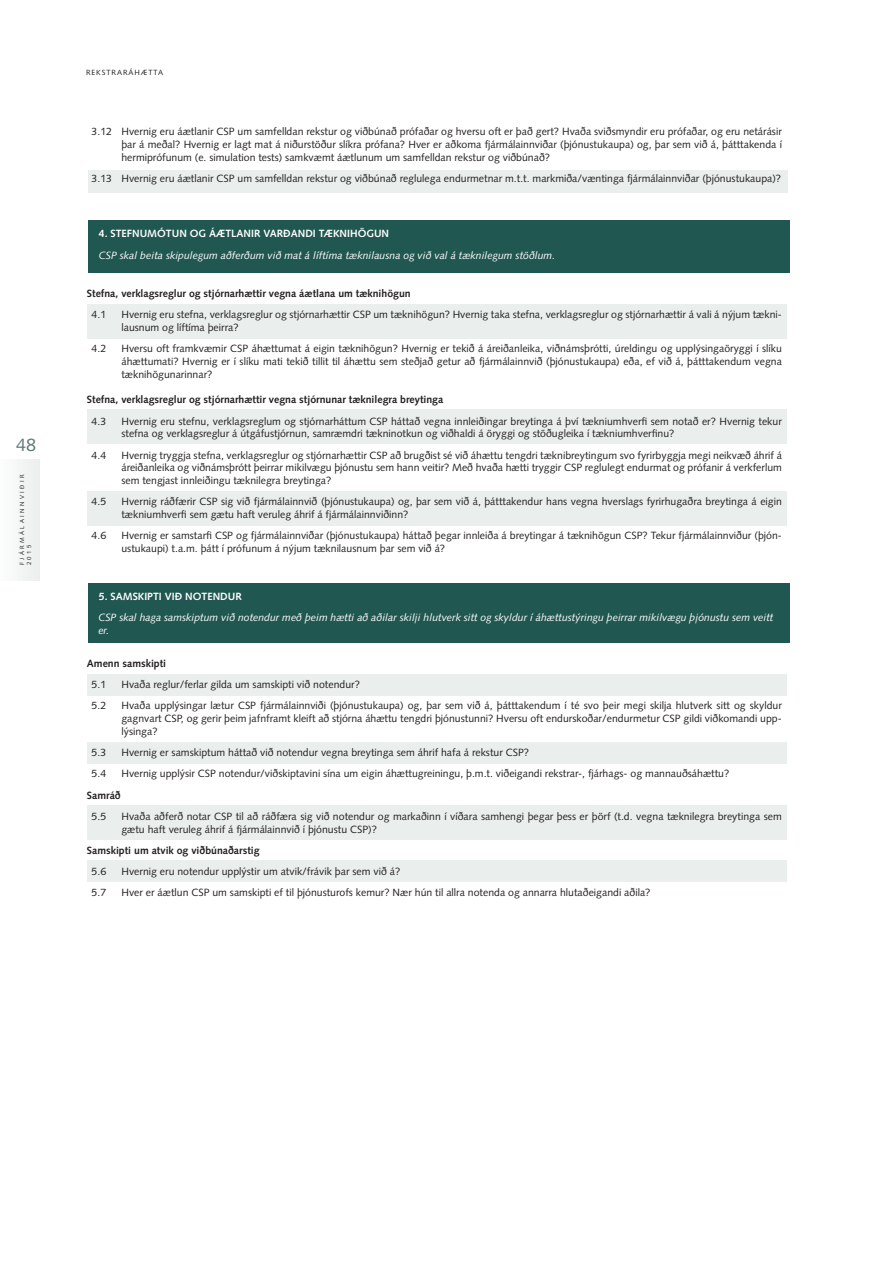
<style>
.page{position:relative;width:893px;height:1263px;background:#fff}
.page>*{position:absolute;margin:0;border:0;box-sizing:border-box;transform-origin:0 0}
.t1{font:18px "Syntax LT Std";color:#5e7874}
.t2{font:10.5px/12.8px "Syntax LT Std";color:#231f20}
.t3{font:italic 10.5px/12.8px "Syntax LT Std";color:#fff}
.t4{font:700 10.5px "Syntax LT Std";color:#231f20}
.t5{font:700 10.5px "Syntax LT Std";color:#fff}
.Horntexti{font:7.5px "Syntax LT Std";letter-spacing:.125em;color:#231f20}
.t6{font:6px/7.2px "Syntax LT Std";letter-spacing:.4em;color:#231f20}
</style>
<div class="page">
<div style="left:0;top:459px;width:39px;height:121px;background:#f4f6f6"></div>
<div style="left:87px;top:304px;width:699px;height:34px;background:#eaeeed"></div>
<div style="left:87px;top:409px;width:699px;height:34px;background:#eaeeed"></div>
<div style="left:87px;top:491px;width:699px;height:34px;background:#eaeeed"></div>
<div style="left:87px;top:805px;width:699px;height:34px;background:#eaeeed"></div>
<div style="left:87px;top:674px;width:699px;height:22px;background:#eaeeed"></div>
<div style="left:87px;top:861px;width:699px;height:21px;background:#eaeeed"></div>
<div style="left:87px;top:742px;width:699px;height:22px;background:#eaeeed"></div>
<div style="left:88px;top:170px;width:699px;height:22px;background:#eaeeed"></div>
<div style="left:88px;top:220px;width:702px;height:53px;background:#215751"></div>
<div style="left:88px;top:583px;width:702px;height:59px;background:#215751"></div>
<h1 class="t1" style="left:16px;top:434px;width:22px">48</h1>
<p class="t6" style="left:18px;top:565px;width:93px;rotate:-90deg">FJÁRMÁLAINNVIÐIR<br>2015</p>
<p class="Horntexti" style="left:86px;top:68px;width:79px">REKSTRARÁHÆTTA</p>
<p class="t2" style="left:121px;top:125px;width:662px;text-align:justify;text-indent:-30px">3.12 Hvernig eru áætlanir CSP um samfelldan rekstur og viðbúnað prófaðar og hversu oft er það gert? Hvaða sviðsmyndir eru prófaðar, og eru netárásir þar á meðal? Hvernig er lagt mat á niðurstöður slíkra prófana? Hver er aðkoma fjármálainnviðar (þjónustukaupa) og, þar sem við á, þátttakenda í hermiprófunum (e. simulation tests) samkvæmt áætlunum um samfelldan rekstur og viðbúnað?</p>
<p class="t2" style="left:92px;top:172px;width:691px">3.13 Hvernig eru áætlanir CSP um samfelldan rekstur og viðbúnað reglulega endurmetnar m.t.t. markmiða/væntinga fjármálainnviðar (þjónustukaupa)?</p>
<p class="t5" style="left:99px;top:228px;width:292px">4. STEFNUMÓTUN OG ÁÆTLANIR VARÐANDI TÆKNIHÖGUN</p>
<p class="t3" style="left:99px;top:249px;width:458px">CSP skal beita skipulegum aðferðum við mat á líftíma tæknilausna og við val á tæknilegum stöðlum.</p>
<p class="t4" style="left:87px;top:287px;width:325px">Stefna, verklagsreglur og stjórnarhættir vegna áætlana um tæknihögun</p>
<p class="t2" style="left:92px;top:308px;width:16px">4.1</p>
<p class="t2" style="left:121px;top:308px;width:662px">Hvernig eru stefna, verklagsreglur og stjórnarhættir CSP um tæknihögun? Hvernig taka stefna, verklagsreglur og stjórnarhættir á vali á nýjum tækni&shy;lausnum og líftíma þeirra?</p>
<p class="t2" style="left:92px;top:342px;width:16px">4.2</p>
<p class="t2" style="left:121px;top:342px;width:662px;text-align:justify">Hversu oft framkvæmir CSP áhættumat á eigin tæknihögun? Hvernig er tekið á áreiðanleika, viðnámsþrótti, úreldingu og upplýsingaöryggi í slíku áhættumati? Hvernig er í slíku mati tekið tillit til áhættu sem steðjað getur að fjármálainnvið (þjónustukaupa) eða, ef við á, þátttakendum vegna tæknihögunarinnar?</p>
<p class="t4" style="left:87px;top:394px;width:358px">Stefna, verklagsreglur og stjórnarhættir vegna stjórnunar tæknilegra breytinga</p>
<p class="t2" style="left:92px;top:414px;width:16px">4.3</p>
<p class="t2" style="left:121px;top:414px;width:662px">Hvernig eru stefnu, verklagsreglum og stjórnarháttum CSP háttað vegna innleiðingar breytinga á því tækniumhverfi sem notað er? Hvernig tekur stefna og verklagsreglur á útgáfustjórnun, samræmdri tækninotkun og viðhaldi á öryggi og stöðugleika í tækniumhverfinu?</p>
<p class="t2" style="left:92px;top:448px;width:16px">4.4</p>
<p class="t2" style="left:121px;top:448px;width:662px;text-align:justify">Hvernig tryggja stefna, verklagsreglur og stjórnarhættir CSP að brugðist sé við áhættu tengdri tæknibreytingum svo fyrirbyggja megi neikvæð áhrif á áreiðanleika og viðnámsþrótt þeirrar mikilvægu þjónustu sem hann veitir? Með hvaða hætti tryggir CSP reglulegt endurmat og prófanir á verkferlum sem tengjast innleiðingu tæknilegra breytinga?</p>
<p class="t2" style="left:92px;top:495px;width:16px">4.5</p>
<p class="t2" style="left:121px;top:495px;width:662px">Hvernig ráðfærir CSP sig við fjármálainnvið (þjónustukaupa) og, þar sem við á, þátttakendur hans vegna hverslags fyrirhugaðra breytinga á eigin tækniumhverfi sem gætu haft veruleg áhrif á fjármálainnviðinn?</p>
<p class="t2" style="left:92px;top:529px;width:16px">4.6</p>
<p class="t2" style="left:121px;top:529px;width:662px">Hvernig er samstarfi CSP og fjármálainnviðar (þjónustukaupa) háttað þegar innleiða á breytingar á tæknihögun CSP? Tekur fjármálainnviður (þjón&shy;ustukaupi) t.a.m. þátt í prófunum á nýjum tæknilausnum þar sem við á?</p>
<p class="t5" style="left:99px;top:590px;width:144px">5. SAMSKIPTI VIÐ NOTENDUR</p>
<p class="t3" style="left:98px;top:611px;width:676px">CSP skal haga samskiptum við notendur með þeim hætti að aðilar skilji hlutverk sitt og skyldur í áhættustýringu þeirrar mikilvægu þjónustu sem veitt er.</p>
<p class="t4" style="left:87px;top:657px;width:81px">Amenn samskipti</p>
<p class="t2" style="left:92px;top:678px;width:16px">5.1</p>
<p class="t2" style="left:121px;top:678px;width:240px">Hvaða reglur/ferlar gilda um samskipti við notendur?</p>
<p class="t2" style="left:92px;top:699px;width:16px">5.2</p>
<p class="t2" style="left:121px;top:699px;width:662px;text-align:justify">Hvaða upplýsingar lætur CSP fjármálainnviði (þjónustukaupa) og, þar sem við á, þátttakendum í té svo þeir megi skilja hlutverk sitt og skyldur gagnvart CSP, og gerir þeim jafnframt kleift að stjórna áhættu tengdri þjónustunni? Hversu oft endurskoðar/endurmetur CSP gildi viðkomandi upp&shy;lýsinga?</p>
<p class="t2" style="left:92px;top:746px;width:16px">5.3</p>
<p class="t2" style="left:121px;top:746px;width:409px">Hvernig er samskiptum háttað við notendur vegna breytinga sem áhrif hafa á rekstur CSP?</p>
<p class="t2" style="left:92px;top:767px;width:16px">5.4</p>
<p class="t2" style="left:121px;top:767px;width:609px">Hvernig upplýsir CSP notendur/viðskiptavini sína um eigin áhættugreiningu, þ.m.t. viðeigandi rekstrar-, fjárhags- og mannauðsáhættu?</p>
<p class="t4" style="left:87px;top:789px;width:35px">Samráð</p>
<p class="t2" style="left:92px;top:810px;width:16px">5.5</p>
<p class="t2" style="left:121px;top:810px;width:662px">Hvaða aðferð notar CSP til að ráðfæra sig við notendur og markaðinn í víðara samhengi þegar þess er þörf (t.d. vegna tæknilegra breytinga sem gætu haft veruleg áhrif á fjármálainnvið í þjónustu CSP)?</p>
<p class="t4" style="left:87px;top:844px;width:174px">Samskipti um atvik og viðbúnaðarstig</p>
<p class="t2" style="left:92px;top:865px;width:16px">5.6</p>
<p class="t2" style="left:121px;top:865px;width:280px">Hvernig eru notendur upplýstir um atvik/frávik þar sem við á?</p>
<p class="t2" style="left:92px;top:886px;width:16px">5.7</p>
<p class="t2" style="left:121px;top:886px;width:531px">Hver er áætlun CSP um samskipti ef til þjónusturofs kemur? Nær hún til allra notenda og annarra hlutaðeigandi aðila?</p>
</div>
